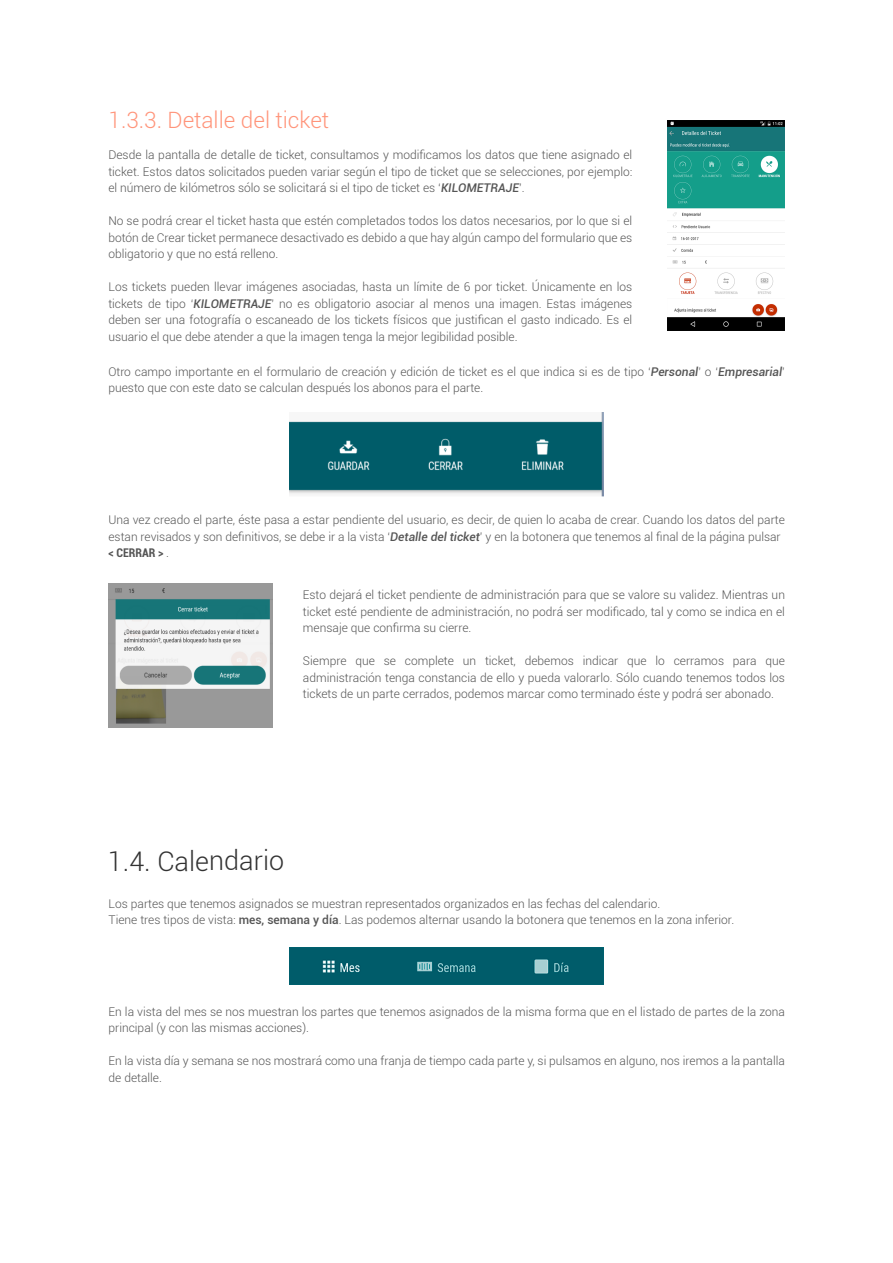
<style>
.page{position:relative;width:893px;height:1263px;background:#fff}
.page>*{position:absolute;margin:0;border:0;box-sizing:border-box;transform-origin:0 0}
.t1{font:300 27px "Roboto";letter-spacing:-.005em;color:#333}
.t2{font:300 22.5px "Roboto";color:#ff957b}
.t3{font:300 12px/16.5px "Roboto";color:#555;text-align:justify}
.s1{font-weight:500;font-style:italic}
.s2{font-weight:700;font-stretch:condensed}
.s3{font-weight:500}
</style>
<div class="page">
<img style="left:667px;top:121px;width:118px;height:209px">
<img style="left:289px;top:412px;width:315px;height:84px">
<img style="left:109px;top:584px;width:164px;height:144px">
<img style="left:289px;top:947px;width:315px;height:38px">
<h2 class="t2" style="left:109px;top:104px;width:222px">1.3.3. Detalle del ticket</h2>
<p class="t3" style="left:108px;top:146px;width:525px">Desde la pantalla de detalle de ticket, consultamos y modificamos los datos que tiene asignado el ticket. Estos datos solicitados pueden variar según el tipo de ticket que se selecciones, por ejemplo: el número de kilómetros sólo se solicitará si el tipo de ticket es ‘<span class="s1">KILOMETRAJE</span>’.</p>
<p class="t3" style="left:108px;top:212px;width:525px">No se podrá crear el ticket hasta que estén completados todos los datos necesarios, por lo que si el botón de Crear ticket permanece desactivado es debido a que hay algún campo del formulario que es obligatorio y que no está relleno.</p>
<p class="t3" style="left:108px;top:278px;width:525px">Los tickets pueden llevar imágenes asociadas, hasta un límite de 6 por ticket. Únicamente en los tickets de tipo ‘<span class="s1">KILOMETRAJE</span>’ no es obligatorio asociar al menos una imagen. Estas imágenes deben ser una fotografía o escaneado de los tickets físicos que justifican el gasto indicado. Es el usuario el que debe atender a que la imagen tenga la mejor legibilidad posible.</p>
<p class="t3" style="left:108px;top:363px;width:678px">Otro campo importante en el formulario de creación y edición de ticket es el que indica si es de tipo ‘<span class="s1">Personal</span>’ o ‘<span class="s1">Empresarial</span>’ puesto que con este dato se calculan después los abonos para el parte.</p>
<p class="t3" style="left:108px;top:511px;width:678px;text-align:left">Una vez creado el parte, éste pasa a estar pendiente del usuario, es decir, de quien lo acaba de crear. Cuando los datos del parte estan revisados y son definitivos, se debe ir a la vista ‘<span class="s1">Detalle del ticket</span>’ y en la botonera que tenemos al final de la página pulsar <span class="s2">&lt; CERRAR &gt;</span> .</p>
<p class="t3" style="left:303px;top:586px;width:484px">Esto dejará el ticket pendiente de administración para que se valore su validez. Mientras un ticket esté pendiente de administración, no podrá ser modificado, tal y como se indica en el mensaje que confirma su cierre.</p>
<p class="t3" style="left:303px;top:652px;width:484px">Siempre que se complete un ticket, debemos indicar que lo cerramos para que administración tenga constancia de ello y pueda valorarlo. Sólo cuando tenemos todos los tickets de un parte cerrados, podemos marcar como terminado éste y podrá ser abonado.</p>
<h1 class="t1" style="left:108px;top:842px;width:178px">1.4. Calendario</h1>
<p class="t3" style="left:109px;top:895px;width:627px">Los partes que tenemos asignados se muestran representados organizados en las fechas del calendario.<br>Tiene tres tipos de vista: <span class="s3">mes, semana y día</span>. Las podemos alternar usando la botonera que tenemos en la zona inferior.</p>
<p class="t3" style="left:109px;top:1003px;width:678px">En la vista del mes se nos muestran los partes que tenemos asignados de la misma forma que en el listado de partes de la zona principal (y con las mismas acciones).</p>
<p class="t3" style="left:109px;top:1052px;width:678px">En la vista día y semana se nos mostrará como una franja de tiempo cada parte y, si pulsamos en alguno, nos iremos a la pantalla de detalle.</p>
</div>
